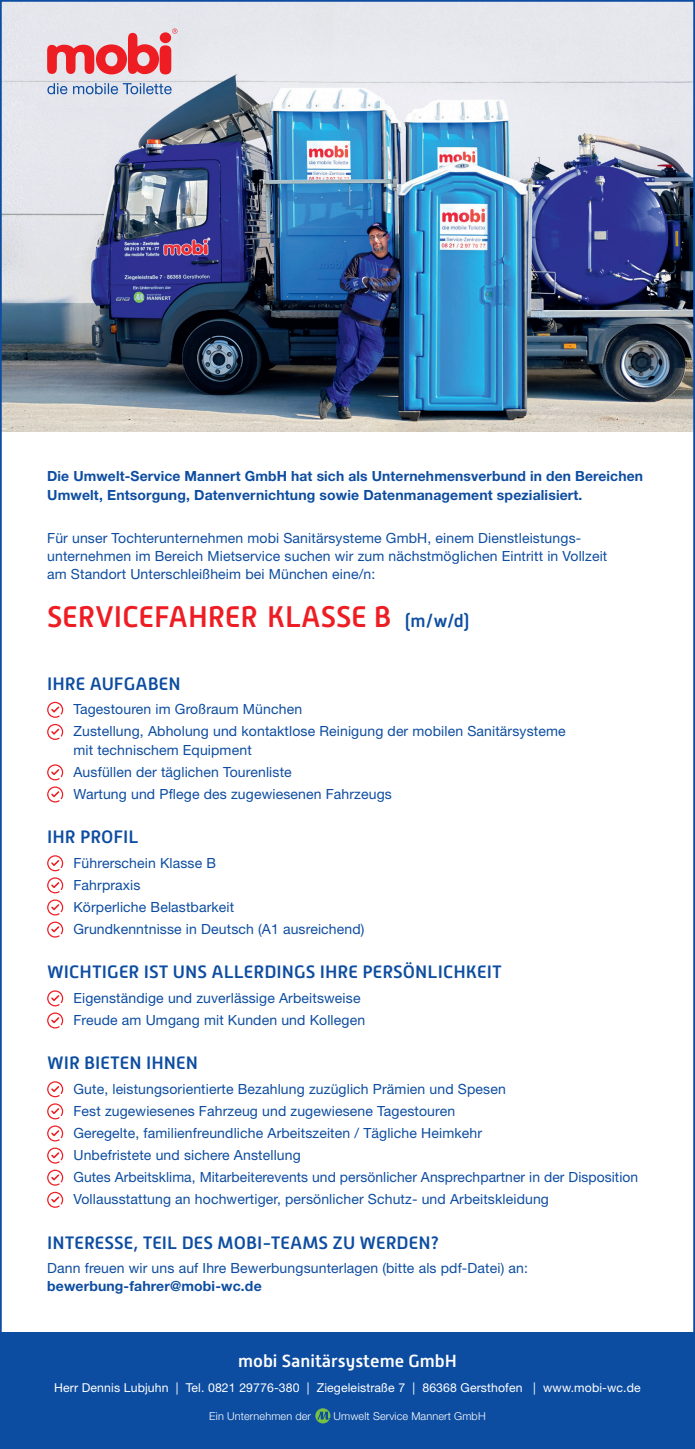
<style>
.page{position:relative;width:695px;height:1449px;background:#fff}
.page>*{position:absolute;margin:0;border:0;box-sizing:border-box;transform-origin:0 0}
.t1{font:500 29.75px "Alwyn New";color:#ee1d23}
.t2{font:500 17.85px "Alwyn New";color:#0d4da1}
.t3{font:500 17.5px "Alwyn New";color:#fff}
.t4{font:14px/22.1px "Helvetica Neue";letter-spacing:.01em;color:#0d4da1}
.t5{font:700 14px/18.4px "Helvetica Neue";letter-spacing:.01em;color:#0d4da1}
.t6{font:12.25px "Helvetica Neue";letter-spacing:.01em;color:#fff}
.t7{font:300 10.85px "Helvetica Neue";letter-spacing:.01em;color:#fff}
.s1{font-size:17.85px;color:#0d4da1}
</style>
<div class="page">
<div style="left:0;top:1332px;width:694px;height:117px;background:#0d4da1"></div>
<svg style="left:315px;top:1408px;width:15px;height:15px"></svg>
<img style="left:3px;top:3px;width:688px;height:429px">
<div style="left:160px;top:45px;width:11px;height:29px;background:#ee1d23;border-radius:6px"></div>
<div style="left:160px;top:32px;width:11px;height:11px;background:#ee1d23;border-radius:50%"></div>
<svg style="left:47px;top:33px;width:112px;height:41px"></svg>
<svg style="left:172px;top:29px;width:5px;height:5px"></svg>
<svg style="left:47px;top:83px;width:125px;height:11px"></svg>
<svg style="left:47px;top:702px;width:16px;height:16px"></svg>
<svg style="left:47px;top:724px;width:16px;height:16px"></svg>
<svg style="left:47px;top:764px;width:16px;height:16px"></svg>
<svg style="left:47px;top:786px;width:16px;height:16px"></svg>
<svg style="left:47px;top:855px;width:16px;height:16px"></svg>
<svg style="left:47px;top:877px;width:16px;height:16px"></svg>
<svg style="left:47px;top:899px;width:16px;height:16px"></svg>
<svg style="left:47px;top:921px;width:16px;height:16px"></svg>
<svg style="left:47px;top:990px;width:16px;height:16px"></svg>
<svg style="left:47px;top:1012px;width:16px;height:16px"></svg>
<svg style="left:47px;top:1081px;width:16px;height:16px"></svg>
<svg style="left:47px;top:1103px;width:16px;height:16px"></svg>
<svg style="left:47px;top:1125px;width:16px;height:16px"></svg>
<svg style="left:47px;top:1147px;width:16px;height:16px"></svg>
<svg style="left:47px;top:1169px;width:16px;height:16px"></svg>
<svg style="left:47px;top:1191px;width:16px;height:16px"></svg>
<p class="t5" style="left:47px;top:466px;width:597px">Die Umwelt-Service Mannert GmbH hat sich als Unternehmensverbund in den Bereichen<br>Umwelt, Entsorgung, Datenvernichtung sowie Datenmanagement spezialisiert.</p>
<p class="t4" style="left:47px;top:528px;width:561px;line-height:18.4px">Für unser Tochterunternehmen mobi Sanitärsysteme GmbH, einem Dienstleistungs&shy;unternehmen im Bereich Mietservice suchen wir zum nächstmöglichen Eintritt in Vollzeit am Standort Unterschleißheim bei München eine/n:</p>
<h1 class="t1" style="left:47px;top:600px;width:424px">SERVICEFAHRER KLASSE B <span class="s1">(m/w/d)</span></h1>
<p class="t2" style="left:47px;top:673px;width:135px">IHRE AUFGABEN</p>
<p class="t4" style="left:73px;top:698px;width:493px">Tagestouren im Großraum München<br>Zustellung, Abholung und kontaktlose Reinigung der mobilen Sanitärsysteme</p>
<p class="t4" style="left:73px;top:738px;width:320px">mit technischem Equipment<br>Ausfüllen der täglichen Tourenliste<br>Wartung und Pflege des zugewiesenen Fahrzeugs</p>
<p class="t2" style="left:47px;top:827px;width:93px">IHR PROFIL</p>
<p class="t4" style="left:73px;top:851px;width:292px">Führerschein Klasse B<br>Fahrpraxis<br>Körperliche Belastbarkeit<br>Grundkenntnisse in Deutsch (A1 ausreichend)</p>
<p class="t2" style="left:47px;top:962px;width:456px">WICHTIGER IST UNS ALLERDINGS IHRE PERSÖNLICHKEIT</p>
<p class="t4" style="left:73px;top:986px;width:293px">Eigenständige und zuverlässige Arbeitsweise<br>Freude am Umgang mit Kunden und Kollegen</p>
<p class="t2" style="left:47px;top:1053px;width:152px">WIR BIETEN IHNEN</p>
<p class="t4" style="left:73px;top:1077px;width:566px">Gute, leistungsorientierte Bezahlung zuzüglich Prämien und Spesen<br>Fest zugewiesenes Fahrzeug und zugewiesene Tagestouren<br>Geregelte, familienfreundliche Arbeitszeiten / Tägliche Heimkehr<br>Unbefristete und sichere Anstellung<br>Gutes Arbeitsklima, Mitarbeiterevents und persönlicher Ansprechpartner in der Disposition Vollausstattung an hochwertiger, persönlicher Schutz- und Arbeitskleidung</p>
<p class="t2" style="left:47px;top:1232px;width:393px">INTERESSE, TEIL DES MOBI-TEAMS ZU WERDEN?</p>
<p class="t4" style="left:47px;top:1256px;width:482px">Dann freuen wir uns auf Ihre Bewerbungsunterlagen (bitte als pdf-Datei) an:</p>
<p class="t5" style="left:47px;top:1277px;width:216px">bewerbung-fahrer@mobi-wc.de</p>
<p class="t3" style="left:238px;top:1350px;width:220px">mobi Sanitärsysteme GmbH</p>
<p class="t6" style="left:54px;top:1380px;width:588px">Herr Dennis Lubjuhn | Tel. 0821 29776-380 | Ziegeleistraße 7 | 86368 Gersthofen | www.mobi-wc.de</p>
<p class="t7" style="left:209px;top:1409px;width:103px">Ein Unternehmen der</p>
<p class="t7" style="left:333px;top:1409px;width:153px">Umwelt Service Mannert GmbH</p>
</div>
